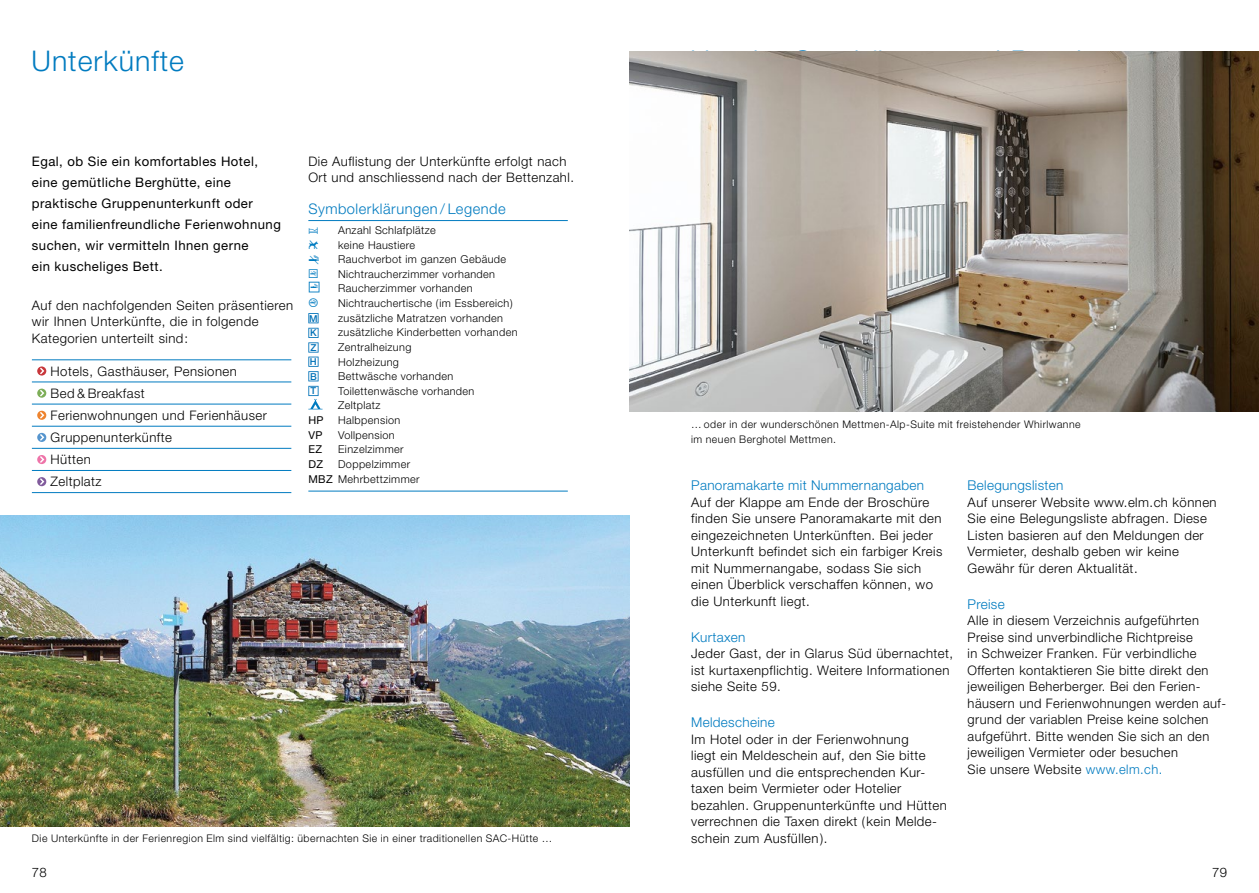
<style>
.page{position:relative;width:1259px;height:893px;background:#fff}
.page>*{position:absolute;margin:0;border:0;box-sizing:border-box;transform-origin:0 0}
.t1{font:300 28.5px "Helvetica Neue LT Pro";letter-spacing:.035em;color:#007bc0}
.t2{font:300 14.7px "Helvetica Neue LT Pro";letter-spacing:.035em;color:#007bc0}
.t3{font:300 13.5px "Helvetica Neue LT Pro";letter-spacing:.025em;color:#007bc0}
.t4{font:300 13.2px/16.5px "Helvetica Neue LT Pro";letter-spacing:.035em;color:#000}
.t5{font:13.2px/21px "Helvetica Neue LT Pro";letter-spacing:.035em;color:#000}
.t6{font:300 10.8px/14.7px "Helvetica Neue LT Pro";letter-spacing:.035em;color:#000}
.t7{font:10.8px "Helvetica Neue LT Pro";letter-spacing:.035em;color:#000}
.t8{font:10.8px "Hotelshv";color:#007bc0}
.t9{font:300 10.5px/15.9px "Helvetica Neue LT Pro";letter-spacing:.045em;color:#000}
.t10{font:500 9.6px "Helvetica Neue LT Pro";color:#0071b7}
.s1{font-weight:400}
.s2{color:#007bc0}
</style>
<div class="page">
<hr style="left:32px;top:360px;width:259px;height:1px;background:#007bc0">
<hr style="left:32px;top:382px;width:259px;height:1px;background:#007bc0">
<hr style="left:32px;top:404px;width:259px;height:1px;background:#007bc0">
<hr style="left:32px;top:426px;width:259px;height:1px;background:#007bc0">
<hr style="left:32px;top:448px;width:259px;height:1px;background:#007bc0">
<hr style="left:32px;top:470px;width:259px;height:1px;background:#007bc0">
<hr style="left:32px;top:492px;width:259px;height:1px;background:#007bc0">
<svg style="left:37px;top:366px;width:9px;height:10px"></svg>
<svg style="left:40px;top:368px;width:4px;height:6px"></svg>
<svg style="left:37px;top:389px;width:9px;height:9px"></svg>
<svg style="left:40px;top:390px;width:4px;height:6px"></svg>
<svg style="left:37px;top:411px;width:9px;height:9px"></svg>
<svg style="left:40px;top:412px;width:4px;height:6px"></svg>
<svg style="left:37px;top:433px;width:9px;height:9px"></svg>
<svg style="left:40px;top:434px;width:4px;height:6px"></svg>
<div style="left:37px;top:455px;width:9px;height:9px;background:#ee74a9;border-radius:50%"></div>
<svg style="left:40px;top:456px;width:4px;height:7px"></svg>
<svg style="left:37px;top:477px;width:9px;height:9px"></svg>
<svg style="left:40px;top:478px;width:4px;height:7px"></svg>
<hr style="left:308px;top:220px;width:260px;height:1px;background:#007bc0">
<hr style="left:308px;top:491px;width:260px;height:1px;background:#007bc0">
<svg style="left:309px;top:282px;width:10px;height:10px"></svg>
<svg style="left:308px;top:313px;width:14px;height:96px"></svg>
<img style="left:629px;top:51px;width:630px;height:361px">
<img style="left:0;top:516px;width:629px;height:310px">
<h1 class="t1" style="left:31px;top:44px;width:154px">Unterkünfte</h1>
<p class="t5" style="left:32px;top:150px;width:250px">Egal, ob Sie ein komfortables Hotel, eine gemütliche Berghütte, eine praktische Gruppenunterkunft oder eine familienfreundliche Ferienwohnung suchen, wir vermitteln Ihnen gerne<br>ein kuscheliges Bett.</p>
<p class="t4" style="left:32px;top:297px;width:263px">Auf den nachfolgenden Seiten präsentieren wir Ihnen Unterkünfte, die in folgende<br>Kategorien unterteilt sind:</p>
<p class="t4" style="left:51px;top:359px;width:218px;line-height:22.2px">Hotels, Gasthäuser, Pensionen<br>Bed &amp; Breakfast<br>Ferienwohnungen und Ferienhäuser<br>Gruppenunterkünfte<br>Hütten<br>Zeltplatz</p>
<p class="t4" style="left:308px;top:153px;width:267px">Die Auflistung der Unterkünfte erfolgt nach<br>Ort und anschliessend nach der Bettenzahl.</p>
<p class="t2" style="left:308px;top:199px;width:199px">Symbolerklärungen / Legende</p>
<p class="t8" style="left:308px;top:225px;width:11px">a</p>
<p class="t6" style="left:338px;top:223px;width:99px">Anzahl Schlafplätze</p>
<p class="t8" style="left:308px;top:239px;width:12px">ç</p>
<p class="t6" style="left:338px;top:237px;width:79px">keine Haustiere</p>
<p class="t8" style="left:308px;top:255px;width:12px">Ç</p>
<p class="t6" style="left:338px;top:252px;width:169px">Rauchverbot im ganzen Gebäude</p>
<p class="t8" style="left:308px;top:269px;width:11px">[</p>
<p class="t6" style="left:338px;top:266px;width:158px">Nichtraucherzimmer vorhanden<br>Raucherzimmer vorhanden</p>
<p class="t8" style="left:308px;top:298px;width:11px">]</p>
<p class="t6" style="left:338px;top:296px;width:176px">Nichtrauchertische (im Essbereich)</p>
<p class="t10" style="left:309px;top:312px;width:10px">M</p>
<p class="t6" style="left:338px;top:310px;width:166px">zusätzliche Matratzen vorhanden</p>
<p class="t10" style="left:310px;top:327px;width:8px">K</p>
<p class="t6" style="left:338px;top:325px;width:181px">zusätzliche Kinderbetten vorhanden</p>
<p class="t10" style="left:310px;top:342px;width:8px">Z</p>
<p class="t6" style="left:338px;top:340px;width:75px">Zentralheizung</p>
<p class="t10" style="left:310px;top:356px;width:8px">H</p>
<p class="t6" style="left:338px;top:354px;width:62px">Holzheizung</p>
<p class="t10" style="left:310px;top:371px;width:8px">B</p>
<p class="t6" style="left:338px;top:369px;width:117px">Bettwäsche vorhanden</p>
<p class="t10" style="left:311px;top:385px;width:7px">T</p>
<p class="t6" style="left:338px;top:383px;width:138px">Toilettenwäsche vorhanden<br>Zeltplatz</p>
<p class="t7" style="left:308px;top:414px;width:17px">HP</p>
<p class="t6" style="left:338px;top:413px;width:64px">Halbpension</p>
<p class="t7" style="left:308px;top:428px;width:16px">VP</p>
<p class="t6" style="left:338px;top:427px;width:58px">Vollpension</p>
<p class="t7" style="left:308px;top:443px;width:15px">EZ</p>
<p class="t6" style="left:338px;top:442px;width:67px">Einzelzimmer</p>
<p class="t7" style="left:308px;top:457px;width:16px">DZ</p>
<p class="t6" style="left:308px;top:457px;width:113px;text-indent:30px">Doppelzimmer<br><span class="s1">MBZ</span> Mehrbettzimmer</p>
<p class="t9" style="left:32px;top:830px;width:522px">Die Unterkünfte in der Ferienregion Elm sind vielfältig: übernachten Sie in einer traditionellen SAC-Hütte …</p>
<p class="t9" style="left:691px;top:416px;width:391px">… oder in der wunderschönen Mettmen-Alp-Suite mit freistehender Whirlwanne im neuen Berghotel Mettmen.</p>
<p class="t3" style="left:691px;top:477px;width:234px">Panoramakarte mit Nummernangaben</p>
<p class="t4" style="left:691px;top:493px;width:253px">Auf der Klappe am Ende der Broschüre finden Sie unsere Panoramakarte mit den eingezeichneten Unterkünften. Bei jeder Unterkunft befindet sich ein farbiger Kreis mit Nummernangabe, sodass Sie sich einen Überblick verschaffen können, wo die Unterkunft liegt.</p>
<p class="t3" style="left:691px;top:629px;width:56px">Kurtaxen</p>
<p class="t4" style="left:691px;top:645px;width:263px">Jeder Gast, der in Glarus Süd übernachtet, ist kurtaxenpflichtig. Weitere Informationen siehe Seite 59.</p>
<p class="t3" style="left:691px;top:714px;width:85px">Meldescheine</p>
<p class="t4" style="left:691px;top:730px;width:257px">Im Hotel oder in der Ferienwohnung<br>liegt ein Meldeschein auf, den Sie bitte ausfüllen und die entsprechenden Kur&shy;taxen beim Vermieter oder Hotelier bezahlen. Gruppenunterkünfte und Hütten verrechnen die Taxen direkt (kein Melde&shy;schein zum Ausfüllen).</p>
<p class="t3" style="left:967px;top:477px;width:97px">Belegungslisten</p>
<p class="t4" style="left:967px;top:493px;width:250px">Auf unserer Website www.elm.ch können Sie eine Belegungsliste abfragen. Diese Listen basieren auf den Meldungen der Vermieter, deshalb geben wir keine Gewähr für deren Aktualität.</p>
<p class="t3" style="left:967px;top:596px;width:39px">Preise</p>
<p class="t4" style="left:967px;top:612px;width:260px">Alle in diesem Verzeichnis aufgeführten Preise sind unverbindliche Richtpreise<br>in Schweizer Franken. Für verbindliche Offerten kontaktieren Sie bitte direkt den jeweiligen Beherberger. Bei den Ferien&shy;häusern und Ferienwohnungen werden auf&shy;grund der variablen Preise keine solchen aufgeführt. Bitte wenden Sie sich an den jeweiligen Vermieter oder besuchen<br>Sie unsere Website <span class="s2">www.elm.ch.</span></p>
<p class="t4" style="left:32px;top:864px;width:17px">78</p>
<p class="t4" style="left:1212px;top:864px;width:17px">79</p>
</div>
